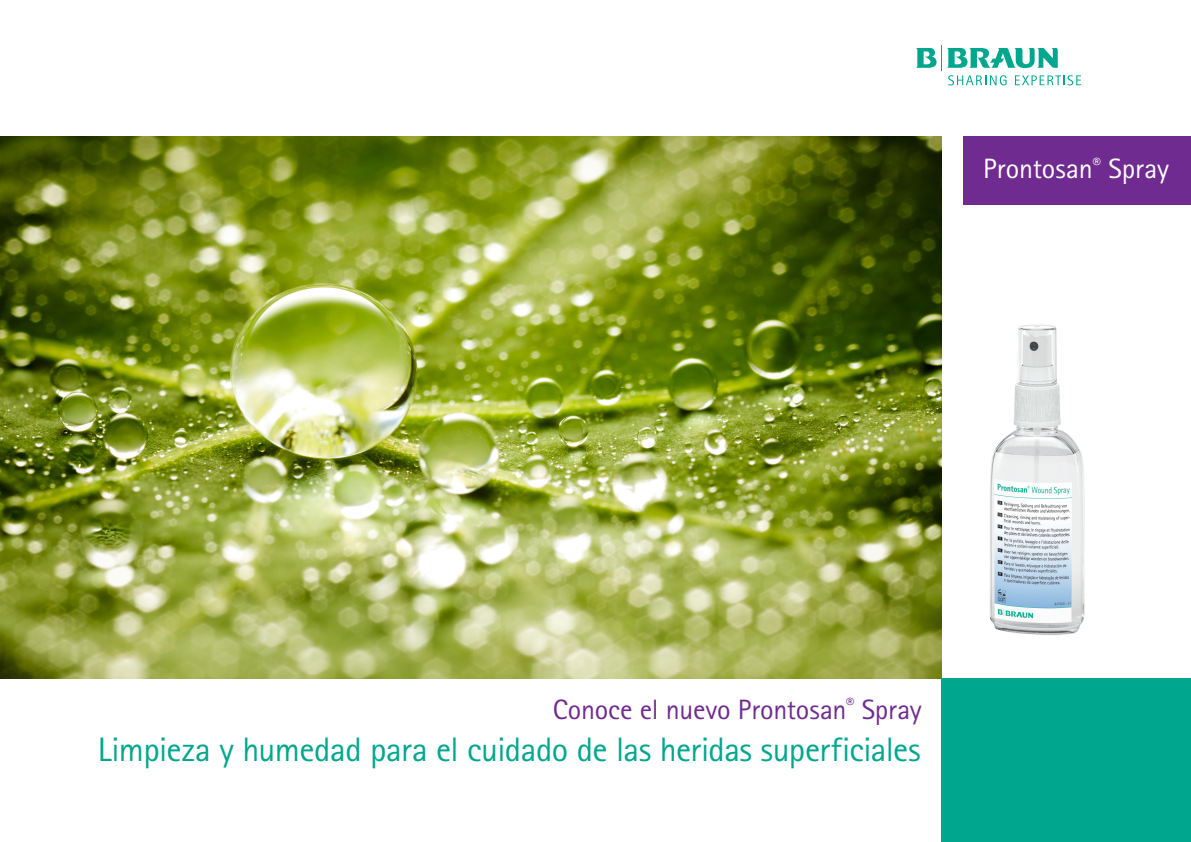
<style>
.page{position:relative;width:1191px;height:842px;background:#fff}
.page>*{position:absolute;margin:0;border:0;box-sizing:border-box;transform-origin:0 0}
.t1{font:34px "Rotis Sans Serif Pro";letter-spacing:-.015em;color:#00a78e}
.t2{font:28px "Rotis Sans Serif Pro";letter-spacing:-.01em;color:#702b91}
.t3{font:28px "Rotis Sans Serif Pro";letter-spacing:-.005em;color:#fff}
</style>
<div class="page">
<img style="left:0;top:136px;width:941px;height:542px">
<div style="left:941px;top:678px;width:250px;height:164px;background:#00a78e"></div>
<svg style="left:916px;top:45px;width:165px;height:40px"></svg>
<div style="left:963px;top:136px;width:228px;height:69px;background:#702b91"></div>
<img style="left:990px;top:324px;width:95px;height:311px">
<p class="t3" style="left:983px;top:152px;width:187px">Prontosan<sup>®</sup> Spray</p>
<p class="t2" style="left:553px;top:693px;width:370px">Conoce el nuevo Prontosan<sup>®</sup> Spray</p>
<p class="t1" style="left:98px;top:729px;width:824px">Limpieza y humedad para el cuidado de las heridas superficiales</p>
</div>
